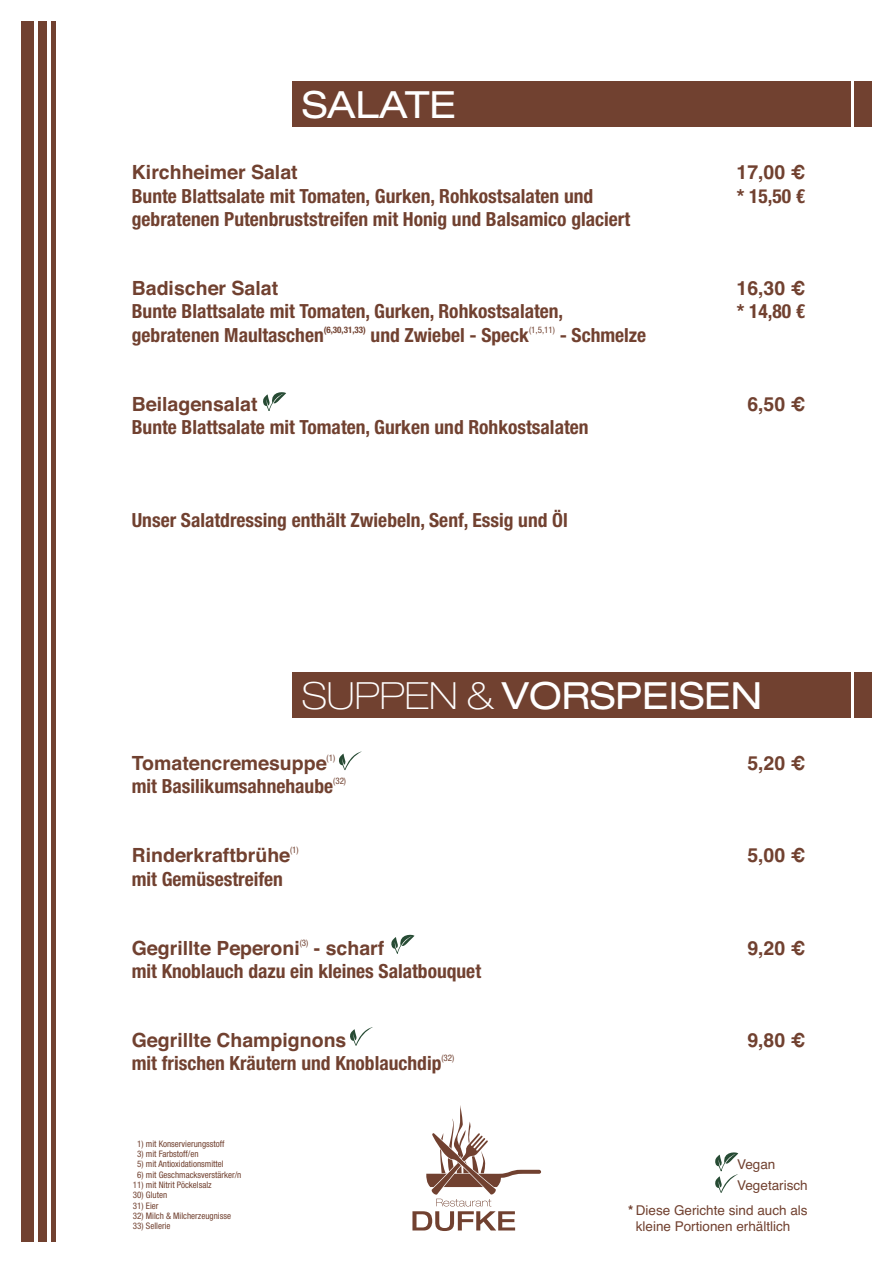
<style>
.page{position:relative;width:893px;height:1263px;background:#fff}
.page>*{position:absolute;margin:0;border:0;box-sizing:border-box;transform-origin:0 0}
.t1{font:expanded 37.5px "Helvetica Neue";color:#fff}
.t2{font:700 condensed 19.5px "Helvetica Neue LT Std";color:#714130}
.t3{font:700 19.5px "Helvetica";color:#714130}
.t4{font:13.5px/15.9px "Helvetica";color:#714130}
.t5{font:condensed 9px "Helvetica Neue LT Std";color:#714130}
.t6{font:700 condensed 9px "Helvetica Neue LT Std";color:#714130}
.s1{font-weight:100}
.s2{font-weight:700}
</style>
<div class="page">
<svg style="left:412px;top:1105px;width:129px;height:126px"></svg>
<div style="left:21px;top:21px;width:13px;height:1221px;background:#714130"></div>
<hr style="left:51px;top:21px;width:4px;height:1221px;background:#714130">
<div style="left:38px;top:21px;width:9px;height:1221px;background:#714130"></div>
<svg style="left:715px;top:1152px;width:23px;height:41px"></svg>
<svg style="left:350px;top:1027px;width:23px;height:19px"></svg>
<svg style="left:339px;top:751px;width:23px;height:19px"></svg>
<svg style="left:391px;top:934px;width:23px;height:19px"></svg>
<svg style="left:263px;top:392px;width:23px;height:19px"></svg>
<div style="left:292px;top:672px;width:558px;height:45px;background:#714130"></div>
<div style="left:855px;top:672px;width:17px;height:45px;background:#714130"></div>
<div style="left:292px;top:82px;width:558px;height:45px;background:#714130"></div>
<div style="left:855px;top:82px;width:17px;height:45px;background:#714130"></div>
<h1 class="t1" style="left:302px;top:89px;width:155px">SALATE</h1>
<p class="t3" style="left:132px;top:165px;width:167px">Kirchheimer Salat</p>
<p class="t3" style="left:736px;top:165px;width:70px">17,00 €</p>
<p class="t2" style="left:132px;top:189px;width:463px">Bunte Blattsalate mit Tomaten, Gurken, Rohkostsalaten und</p>
<p class="t2" style="left:737px;top:189px;width:70px">* 15,50 €</p>
<p class="t2" style="left:132px;top:212px;width:500px">gebratenen Putenbruststreifen mit Honig und Balsamico glaciert</p>
<p class="t3" style="left:132px;top:280px;width:148px">Badischer Salat</p>
<p class="t3" style="left:736px;top:280px;width:70px">16,30 €</p>
<p class="t2" style="left:132px;top:304px;width:433px">Bunte Blattsalate mit Tomaten, Gurken, Rohkostsalaten,</p>
<p class="t2" style="left:737px;top:304px;width:70px">* 14,80 €</p>
<p class="t6" style="left:324px;top:326px;width:44px">(6,30,31,33)</p>
<p class="t5" style="left:529px;top:326px;width:27px">(1,5,11)</p>
<p class="t2" style="left:132px;top:328px;width:194px">gebratenen Maultaschen</p>
<p class="t2" style="left:371px;top:328px;width:160px">und Zwiebel - Speck</p>
<p class="t2" style="left:560px;top:328px;width:88px">- Schmelze</p>
<p class="t3" style="left:132px;top:396px;width:127px">Beilagensalat</p>
<p class="t3" style="left:747px;top:396px;width:59px">6,50 €</p>
<p class="t2" style="left:132px;top:420px;width:458px">Bunte Blattsalate mit Tomaten, Gurken und Rohkostsalaten</p>
<p class="t2" style="left:132px;top:513px;width:437px">Unser Salatdressing enthält Zwiebeln, Senf, Essig und Öl</p>
<h1 class="t1" style="left:302px;top:680px;width:462px"><span class="s1">SUPPEN &amp;</span> VORSPEISEN</h1>
<p class="t5" style="left:327px;top:755px;width:10px">(1)</p>
<p class="t3" style="left:132px;top:755px;width:197px">Tomatencremesuppe</p>
<p class="t3" style="left:747px;top:755px;width:59px">5,20 €</p>
<p class="t5" style="left:333px;top:778px;width:14px">(32)</p>
<p class="t2" style="left:132px;top:779px;width:203px">mit Basilikumsahnehaube</p>
<p class="t5" style="left:290px;top:847px;width:10px">(1)</p>
<p class="t3" style="left:132px;top:848px;width:160px">Rinderkraftbrühe</p>
<p class="t3" style="left:747px;top:848px;width:59px">5,00 €</p>
<p class="t2" style="left:132px;top:872px;width:153px">mit Gemüsestreifen</p>
<p class="t5" style="left:300px;top:939px;width:10px">(3)</p>
<p class="t3" style="left:132px;top:940px;width:254px">Gegrillte Peperoni - scharf</p>
<p class="t3" style="left:747px;top:940px;width:59px">9,20 €</p>
<p class="t2" style="left:132px;top:964px;width:351px">mit Knoblauch dazu ein kleines Salatbouquet</p>
<p class="t3" style="left:132px;top:1032px;width:216px">Gegrillte Champignons</p>
<p class="t3" style="left:747px;top:1032px;width:59px">9,80 €</p>
<p class="t5" style="left:441px;top:1054px;width:14px">(32)</p>
<p class="t2" style="left:132px;top:1056px;width:311px">mit frischen Kräutern und Knoblauchdip</p>
<p class="t5" style="left:137px;top:1140px;width:89px">1) mit Konservierungsstoff</p>
<p class="t5" style="left:137px;top:1151px;width:63px">3) mit Farbstoff/en</p>
<p class="t5" style="left:137px;top:1161px;width:88px">5) mit Antioxidationsmittel</p>
<p class="t5" style="left:137px;top:1171px;width:106px">6) mit Geschmacksverstärker/n</p>
<p class="t5" style="left:133px;top:1181px;width:80px">11) mit Nitrit Pöckelsalz</p>
<p class="t5" style="left:133px;top:1192px;width:36px">30) Gluten</p>
<p class="t5" style="left:133px;top:1202px;width:27px">31) Eier</p>
<p class="t5" style="left:133px;top:1212px;width:100px">32) Milch &amp; Milcherzeugnisse</p>
<p class="t5" style="left:133px;top:1223px;width:39px">33) Sellerie</p>
<p class="t4" style="left:737px;top:1157px;width:40px">Vegan</p>
<p class="t4" style="left:737px;top:1178px;width:72px">Vegetarisch</p>
<p class="t4" style="left:636px;top:1203px;width:173px;text-indent:-8px"><span class="s2">*</span> Diese Gerichte sind auch als kleine Portionen erhältlich</p>
</div>
